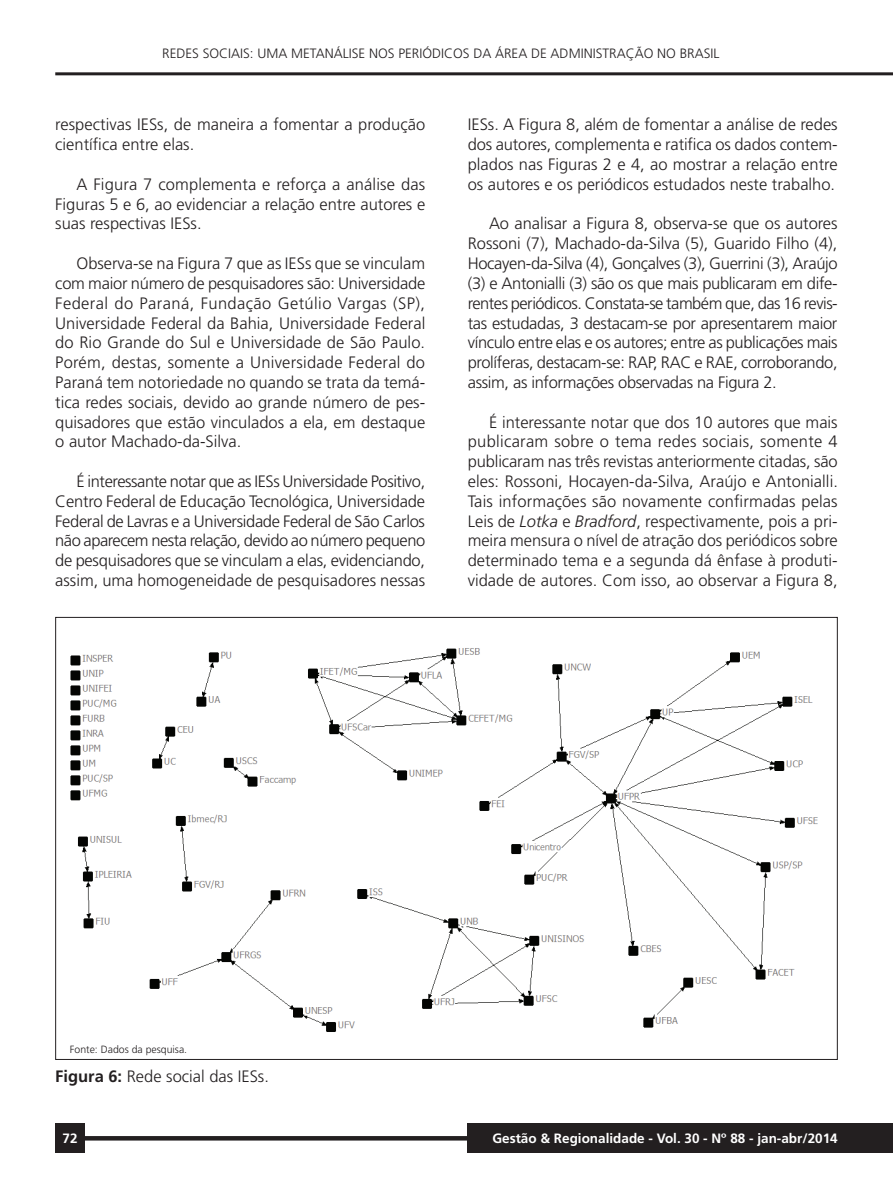
<style>
.page{position:relative;width:893px;height:1183px;background:#fff}
.page>*{position:absolute;margin:0;border:0;box-sizing:border-box;transform-origin:0 0}
.z_texto{font:300 16.5px/19.8px "Frutiger LT Std";color:#231f20;text-align:justify}
.z_título_tab_fig{font:300 16.5px "Frutiger LT Std";color:#231f20}
.t1{font:300 13.5px "Frutiger LT Std";color:#231f20}
.t2{font:700 13.5px "Frutiger LT Std";color:#fff}
.z_legenda_tab_fig{font:300 10.5px "Frutiger LT Std";color:#231f20}
.s1{font-style:italic}
.s2{font-weight:700}
</style>
<div class="page">
<svg style="left:85px;top:1135px;width:383px;height:5px;fill:#231f20"></svg>
<div style="left:468px;top:1123px;width:425px;height:29px;background:#231f20"></div>
<div style="left:55px;top:1123px;width:30px;height:29px;background:#231f20"></div>
<hr style="left:55px;top:72px;width:838px;height:3px;background:#231f20">
<img style="left:70px;top:648px;width:748px;height:384px">
<p class="t1" style="left:162px;top:46px;width:559px">REDES SOCIAIS: UMA METANÁLISE NOS PERIÓDICOS DA ÁREA DE ADMINISTRAÇÃO NO BRASIL</p>
<p class="z_texto" style="left:55px;top:115px;width:371px">respectivas IESs, de maneira a fomentar a produção científica entre elas.</p>
<p class="z_texto" style="left:55px;top:174px;width:371px;text-indent:21px">A Figura 7 complementa e reforça a análise das Figuras 5 e 6, ao evidenciar a relação entre autores e suas respectivas IESs.</p>
<p class="z_texto" style="left:55px;top:253px;width:372px;text-indent:21px">Observa-se na Figura 7 que as IESs que se vinculam com maior número de pesquisadores são: Universidade Federal do Paraná, Fundação Getúlio Vargas (SP), Universidade Federal da Bahia, Universidade Federal do Rio Grande do Sul e Universidade de São Paulo.<br>Porém, destas, somente a Universidade Federal do Paraná tem notoriedade no quando se trata da temá&shy;tica redes sociais, devido ao grande número de pes&shy;quisadores que estão vinculados a ela, em destaque o autor Machado-da-Silva.</p>
<p class="z_texto" style="left:55px;top:471px;width:371px;text-indent:21px">É interessante notar que as IESs Universidade Positivo, Centro Federal de Educação Tecnológica, Universidade Federal de Lavras e a Universidade Federal de São Carlos não aparecem nesta relação, devido ao número pequeno de pesquisadores que se vinculam a elas, evidenciando, assim, uma homogeneidade de pesquisadores nessas</p>
<p class="z_texto" style="left:468px;top:115px;width:371px">IESs. A Figura 8, além de fomentar a análise de redes dos autores, complementa e ratifica os dados contem&shy;plados nas Figuras 2 e 4, ao mostrar a relação entre os autores e os periódicos estudados neste trabalho.</p>
<p class="z_texto" style="left:468px;top:214px;width:371px;text-indent:21px">Ao analisar a Figura 8, observa-se que os autores Rossoni (7), Machado-da-Silva (5), Guarido Filho (4), Hocayen-da-Silva (4), Gonçalves (3), Guerrini (3), Araújo (3) e Antonialli (3) são os que mais publicaram em dife&shy;rentes periódicos. Constata-se também que, das 16 revis&shy;tas estudadas, 3 destacam-se por apresentarem maior vínculo entre elas e os autores; entre as publicações mais prolíferas, destacam-se: RAP, RAC e RAE, corroborando, assim, as informações observadas na Figura 2.</p>
<p class="z_texto" style="left:468px;top:412px;width:372px;text-indent:21px">É interessante notar que dos 10 autores que mais publicaram sobre o tema redes sociais, somente 4 publicaram nas três revistas anteriormente citadas, são eles: Rossoni, Hocayen-da-Silva, Araújo e Antonialli.<br>Tais informações são novamente confirmadas pelas Leis de <span class="s1">Lotka</span> e <span class="s1">Bradford</span>, respectivamente, pois a pri&shy;meira mensura o nível de atração dos periódicos sobre determinado tema e a segunda dá ênfase à produti&shy;vidade de autores. Com isso, ao observar a Figura 8,</p>
<p class="z_legenda_tab_fig" style="left:70px;top:1043px;width:119px">Fonte: Dados da pesquisa.</p>
<p class="z_título_tab_fig" style="left:55px;top:1066px;width:215px"><span class="s2">Figura 6:</span> Rede social das IESs.</p>
<p class="t2" style="left:63px;top:1130px;width:17px">72</p>
<p class="t2" style="left:492px;top:1130px;width:347px">Gestão &amp; Regionalidade - Vol. 30 - Nº 88 - jan-abr/2014</p>
</div>
